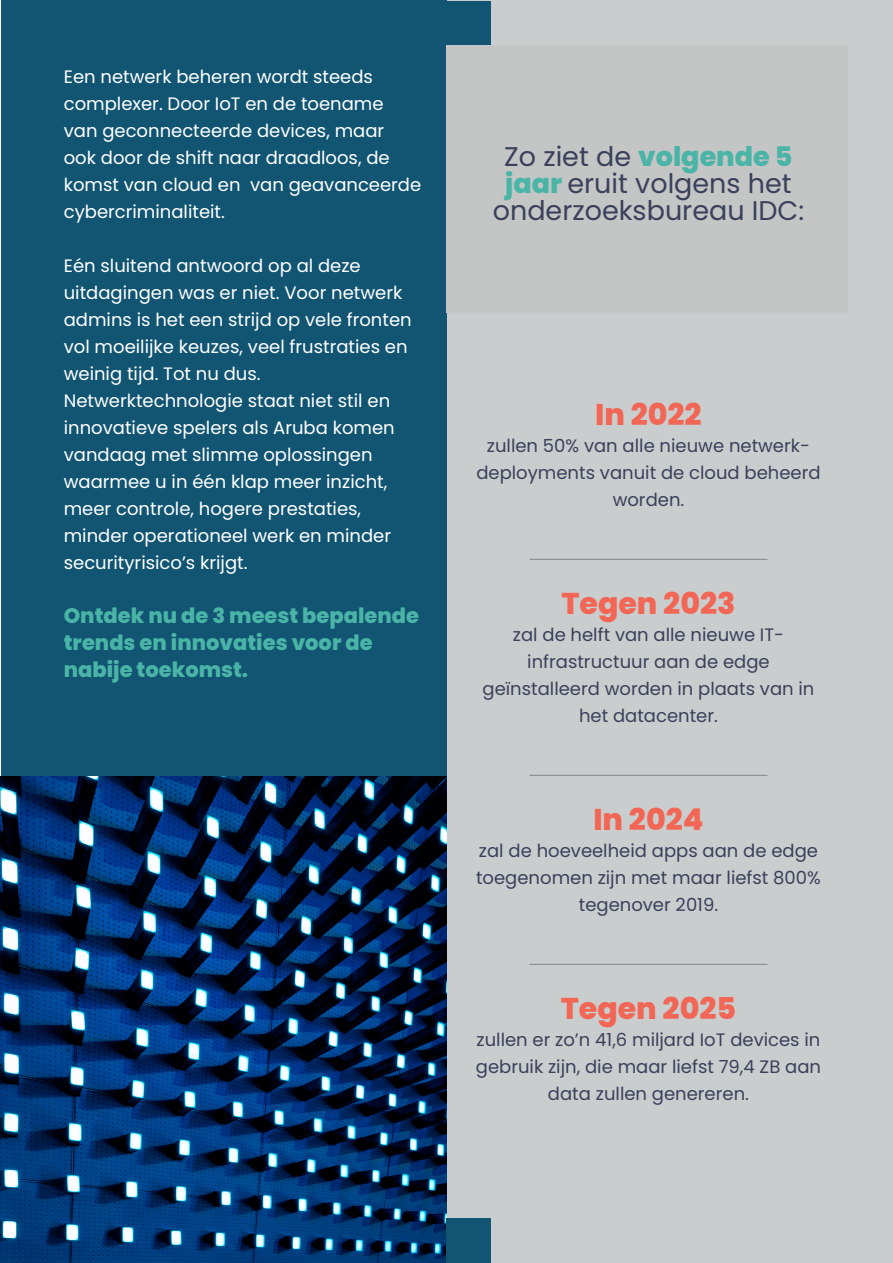
<style>
.page{position:relative;width:893px;height:1263px;background:#fff}
.page>*{position:absolute;margin:0;border:0;box-sizing:border-box;transform-origin:0 0}
.t1{font:800 30px "Poppins";color:#f26655}
.t2{font:27px/27px "Poppins";color:#3b405b;text-align:center}
.t3{font:800 21px/27px "Poppins";color:#4ab4a7}
.t4{font:18px/27px "Poppins";color:#fff}
.t5{font:18px/27px "Poppins";color:#3b405b;text-align:center}
.s1{font-weight:800;color:#4ab4a7}
</style>
<div class="page">
<div style="left:447px;top:1px;width:446px;height:1262px;background:#cacdcd"></div>
<div style="left:1px;top:1px;width:445px;height:1262px;background:#115573"></div>
<img style="left:0;top:776px;width:446px;height:487px">
<div style="left:446px;top:1218px;width:45px;height:45px;background:#115573"></div>
<div style="left:446px;top:1px;width:45px;height:44px;background:#115573"></div>
<hr style="left:529px;top:559px;width:238px;height:1px;background:#8a8c8f">
<hr style="left:529px;top:775px;width:238px;height:1px;background:#8a8c8f">
<hr style="left:529px;top:964px;width:238px;height:1px;background:#8a8c8f">
<div style="left:446px;top:45px;width:402px;height:268px;background:#c4c5c5"></div>
<p class="t4" style="left:64px;top:63px;width:359px">Een netwerk beheren wordt steeds complexer. Door IoT en de toename van geconnecteerde devices, maar<br>ook door de shift naar draadloos, de komst van cloud en van geavanceerde cybercriminaliteit.</p>
<p class="t4" style="left:64px;top:252px;width:349px">Eén sluitend antwoord op al deze uitdagingen was er niet. Voor netwerk admins is het een strijd op vele fronten vol moeilijke keuzes, veel frustraties en weinig tijd. Tot nu dus.</p>
<p class="t4" style="left:64px;top:387px;width:333px">Netwerktechnologie staat niet stil en innovatieve spelers als Aruba komen vandaag met slimme oplossingen waarmee u in één klap meer inzicht, meer controle, hogere prestaties, minder operationeel werk en minder securityrisico’s krijgt.</p>
<p class="t3" style="left:64px;top:602px;width:357px">Ontdek nu de 3 meest bepalende trends en innovaties voor de nabije toekomst.</p>
<p class="t2" style="left:493px;top:143px;width:313px">Zo ziet de <span class="s1">volgende 5 jaar</span> eruit volgens het onderzoeksbureau IDC:</p>
<p class="t1" style="left:595px;top:397px;width:108px">In 2022</p>
<p class="t5" style="left:476px;top:432px;width:346px">zullen 50% van alle nieuwe netwerk&shy;deployments vanuit de cloud beheerd worden.</p>
<p class="t1" style="left:561px;top:586px;width:175px">Tegen 2023</p>
<p class="t5" style="left:482px;top:621px;width:333px">zal de helft van alle nieuwe IT&shy;infrastructuur aan de edge geïnstalleerd worden in plaats van in het datacenter.</p>
<p class="t1" style="left:593px;top:802px;width:112px">In 2024</p>
<p class="t5" style="left:476px;top:837px;width:346px">zal de hoeveelheid apps aan de edge toegenomen zijn met maar liefst 800% tegenover 2019.</p>
<p class="t1" style="left:561px;top:991px;width:177px">Tegen 2025</p>
<p class="t5" style="left:476px;top:1026px;width:347px">zullen er zo’n 41,6 miljard IoT devices in gebruik zijn, die maar liefst 79,4 ZB aan data zullen genereren.</p>
</div>
